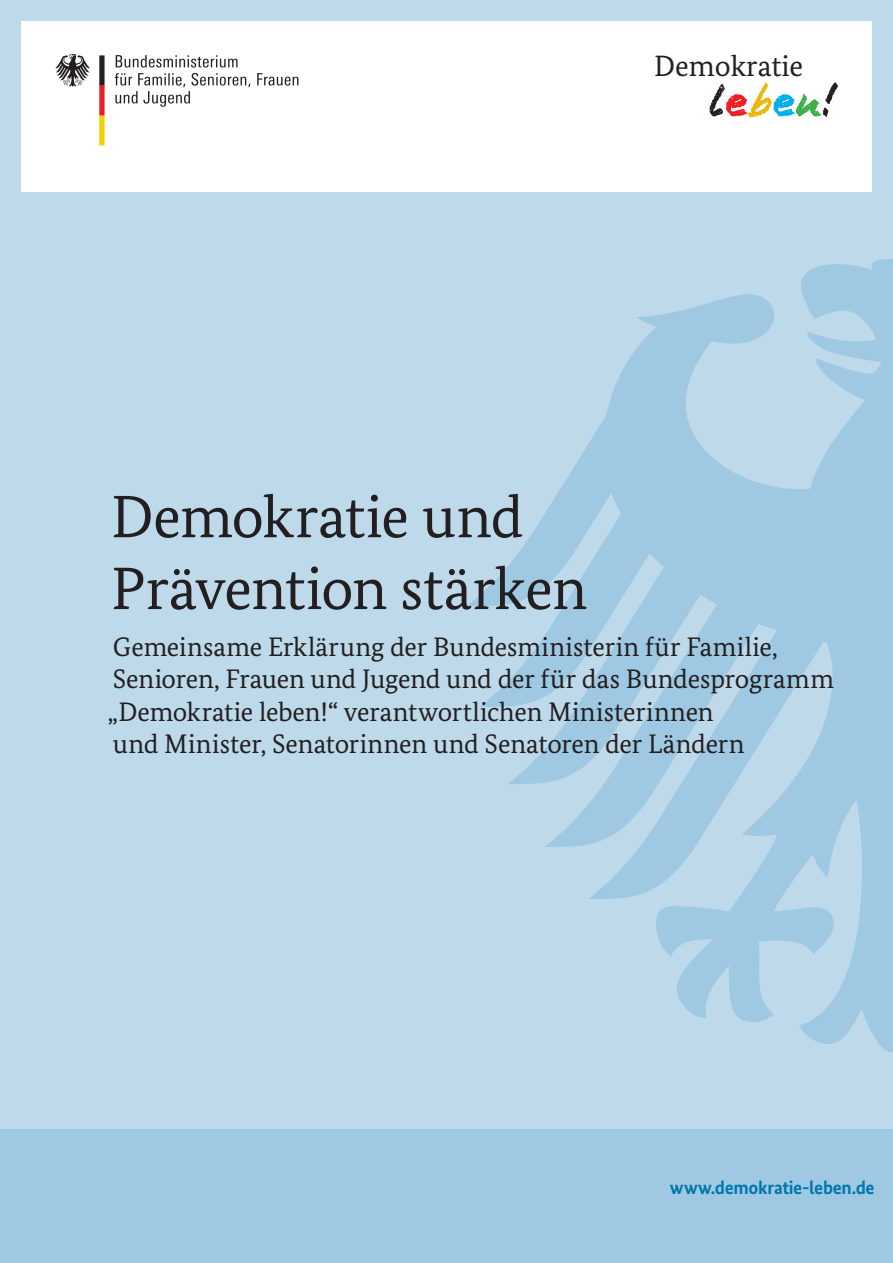
<style>
.page{position:relative;width:893px;height:1263px;background:#bdd9ea}
.page>*{position:absolute;margin:0;border:0;box-sizing:border-box;transform-origin:0 0}
.t1{font:59.85px/71.8px "Bundes Serif";letter-spacing:-.015em;color:#231f20}
.t2{font:29.4px "Bundes Serif";color:#231f20}
.t3{font:26.85px/32.1px "Bundes Serif";letter-spacing:-.005em;color:#231f20}
.t4{font:700 18.9px "Bundes Sans";letter-spacing:-.015em;color:#0078ae}
</style>
<div class="page">
<div style="left:0;top:1129px;width:893px;height:134px;background:#9fc8e2"></div>
<svg style="left:467px;top:259px;width:426px;height:793px"></svg>
<div style="left:21px;top:21px;width:851px;height:170px;background:#fff"></div>
<svg style="left:55px;top:54px;width:35px;height:33px"></svg>
<svg style="left:99px;top:55px;width:6px;height:90px"></svg>
<svg style="left:257px;top:73px;width:41px;height:13px"></svg>
<svg style="left:115px;top:55px;width:135px;height:52px"></svg>
<svg style="left:709px;top:82px;width:129px;height:36px"></svg>
<p class="t2" style="left:654px;top:48px;width:151px">Demokratie</p>
<h1 class="t1" style="left:111px;top:480px;width:478px">Demokratie und<br>Prävention stärken</h1>
<p class="t3" style="left:108px;top:631px;width:727px">Gemeinsame Erklärung der Bundesministerin für Familie, Senioren, Frauen und Jugend und der für das Bundesprogramm „Demokratie leben!“ verantwortlichen Ministerinnen<br>und Minister, Senatorinnen und Senatoren der Ländern</p>
<p class="t4" style="left:670px;top:1176px;width:206px">www.demokratie-leben.de</p>
</div>
